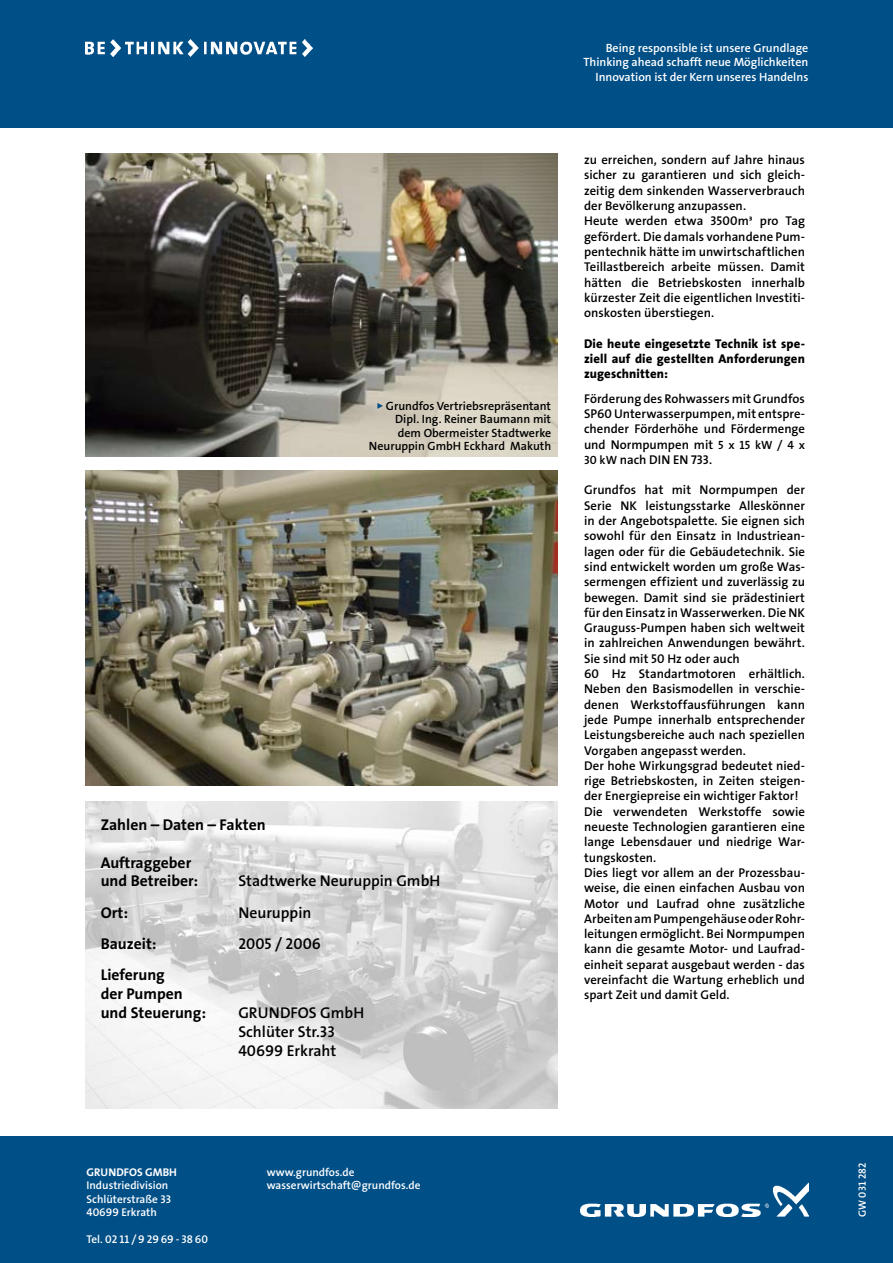
<style>
.page{position:relative;width:893px;height:1263px;background:#fff}
.page>*{position:absolute;margin:0;border:0;box-sizing:border-box;transform-origin:0 0}
.t1{font:15.6px/18.8px "The Sans Grundfos 7 B";color:#000}
.t2{font:15.6px/18.8px "The Sans Grundfos 6 SB";color:#000}
.t3{font:12.75px/15.3px "The Sans Grundfos 6 SB";letter-spacing:.005em;color:#000}
.t4{font:12.75px/15.3px "The Sans Grundfos 8 XB";letter-spacing:.01em;color:#000;text-align:justify}
.t5{font:12px/14.4px "The Sans Grundfos 6 SB";color:#fff;text-align:right}
.t6{font:12px/13.5px "The Sans Grundfos 6 SB";color:#000;text-align:right}
.t7{font:11.25px/13.5px "The Sans Grundfos 6 SB";color:#fff}
.t8{font:11.25px "The Sans Grundfos 7 B";color:#fff}
.t9{font:10.5px "The Sans Grundfos 6 SB";color:#fff}
.s1{font-size:12px}
</style>
<div class="page">
<img style="left:85px;top:801px;width:472px;height:307px">
<img style="left:85px;top:470px;width:472px;height:316px">
<div style="left:0;top:0;width:893px;height:127px;background:#004f87"></div>
<div style="left:0;top:1136px;width:893px;height:127px;background:#004f87"></div>
<img style="left:85px;top:40px;width:228px;height:16px">
<img style="left:580px;top:1183px;width:228px;height:33px">
<img style="left:85px;top:153px;width:472px;height:303px">
<svg style="left:377px;top:403px;width:6px;height:6px"></svg>
<p class="t6" style="left:369px;top:399px;width:184px">Grundfos Vertriebsrepräsentant<br>Dipl. Ing. Reiner Baumann mit<br>dem Obermeister Stadtwerke<br>Neuruppin GmbH Eckhard Makuth</p>
<p class="t1" style="left:101px;top:816px;width:167px">Zahlen – Daten – Fakten</p>
<p class="t1" style="left:101px;top:853px;width:99px">Auftraggeber und Betreiber:</p>
<p class="t2" style="left:238px;top:872px;width:203px">Stadtwerke Neuruppin GmbH</p>
<p class="t1" style="left:101px;top:903px;width:29px">Ort:</p>
<p class="t2" style="left:238px;top:904px;width:75px">Neuruppin</p>
<p class="t1" style="left:101px;top:935px;width:57px">Bauzeit:</p>
<p class="t2" style="left:238px;top:935px;width:84px">2005 / 2006</p>
<p class="t1" style="left:101px;top:966px;width:107px">Lieferung<br>der Pumpen und Steuerung:</p>
<p class="t2" style="left:238px;top:1004px;width:127px">GRUNDFOS GmbH<br>Schlüter Str.33<br>40699 Erkraht</p>
<p class="t5" style="left:583px;top:41px;width:227px">Being responsible ist unsere Grundlage<br>Thinking ahead schafft neue Möglichkeiten<br>Innovation ist der Kern unseres Handelns</p>
<p class="t3" style="left:584px;top:153px;width:222px">zu erreichen, sondern auf Jahre hinaus sicher zu garantieren und sich gleich&shy;zeitig dem sinkenden Wasserverbrauch der Bevölkerung anzupassen.<br>Heute werden etwa 3500m³ pro Tag gefördert. Die damals vorhandene Pum&shy;pentechnik hätte im unwirtschaftlichen Teillastbereich arbeite müssen. Damit hätten die Betriebskosten innerhalb kürzester Zeit die eigentlichen Investiti&shy;onskosten überstiegen.</p>
<p class="t4" style="left:584px;top:336px;width:222px">Die heute eingesetzte Technik ist spe&shy;ziell auf die gestellten Anforderungen zugeschnitten:</p>
<p class="t3" style="left:584px;top:391px;width:222px;text-align:justify">Förderung des Rohwassers mit Grundfos SP60 Unterwasserpumpen, mit entspre&shy;chender Förderhöhe und Fördermenge und Normpumpen mit <span class="s1">5 x 15 kW / 4 x 30 kW</span> nach DIN EN 733.</p>
<p class="t3" style="left:584px;top:483px;width:222px">Grundfos hat mit Normpumpen der Serie NK leistungsstarke Alleskönner in der Angebotspalette. Sie eignen sich sowohl für den Einsatz in Industriean&shy;lagen oder für die Gebäudetechnik. Sie sind entwickelt worden um große Was&shy;sermengen effizient und zuverlässig zu bewegen. Damit sind sie prädestiniert für den Einsatz in Wasserwerken. Die NK Grauguss-Pumpen haben sich weltweit in zahlreichen Anwendungen bewährt.<br>Sie sind mit 50 Hz oder auch<br>60 Hz Standartmotoren erhältlich.<br>Neben den Basismodellen in verschie&shy;denen Werkstoffausführungen kann jede Pumpe innerhalb entsprechender Leistungsbereiche auch nach speziellen Vorgaben angepasst werden.<br>Der hohe Wirkungsgrad bedeutet nied&shy;rige Betriebskosten, in Zeiten steigen&shy;der Energiepreise ein wichtiger Faktor!<br>Die verwendeten Werkstoffe sowie neueste Technologien garantieren eine lange Lebensdauer und niedrige War&shy;tungskosten.<br>Dies liegt vor allem an der Prozessbau&shy;weise, die einen einfachen Ausbau von Motor und Laufrad ohne zusätzliche Arbeiten am Pumpengehäuse oder Rohr&shy;leitungen ermöglicht. Bei Normpumpen kann die gesamte Motor- und Laufrad&shy;einheit separat ausgebaut werden - das vereinfacht die Wartung erheblich und spart Zeit und damit Geld.</p>
<p class="t8" style="left:87px;top:1166px;width:92px">GRUNDFOS GMBH</p>
<p class="t7" style="left:87px;top:1179px;width:86px">Industriedivision<br>Schlüterstraße 33<br>40699 Erkrath</p>
<p class="t7" style="left:87px;top:1233px;width:123px">Tel. 02 11 / 9 29 69 - 38 60</p>
<p class="t7" style="left:267px;top:1165px;width:155px">www.grundfos.de wasserwirtschaft@grundfos.de</p>
<p class="t9" style="left:857px;top:1217px;width:55px;rotate:-90deg">GW 031 282</p>
</div>
